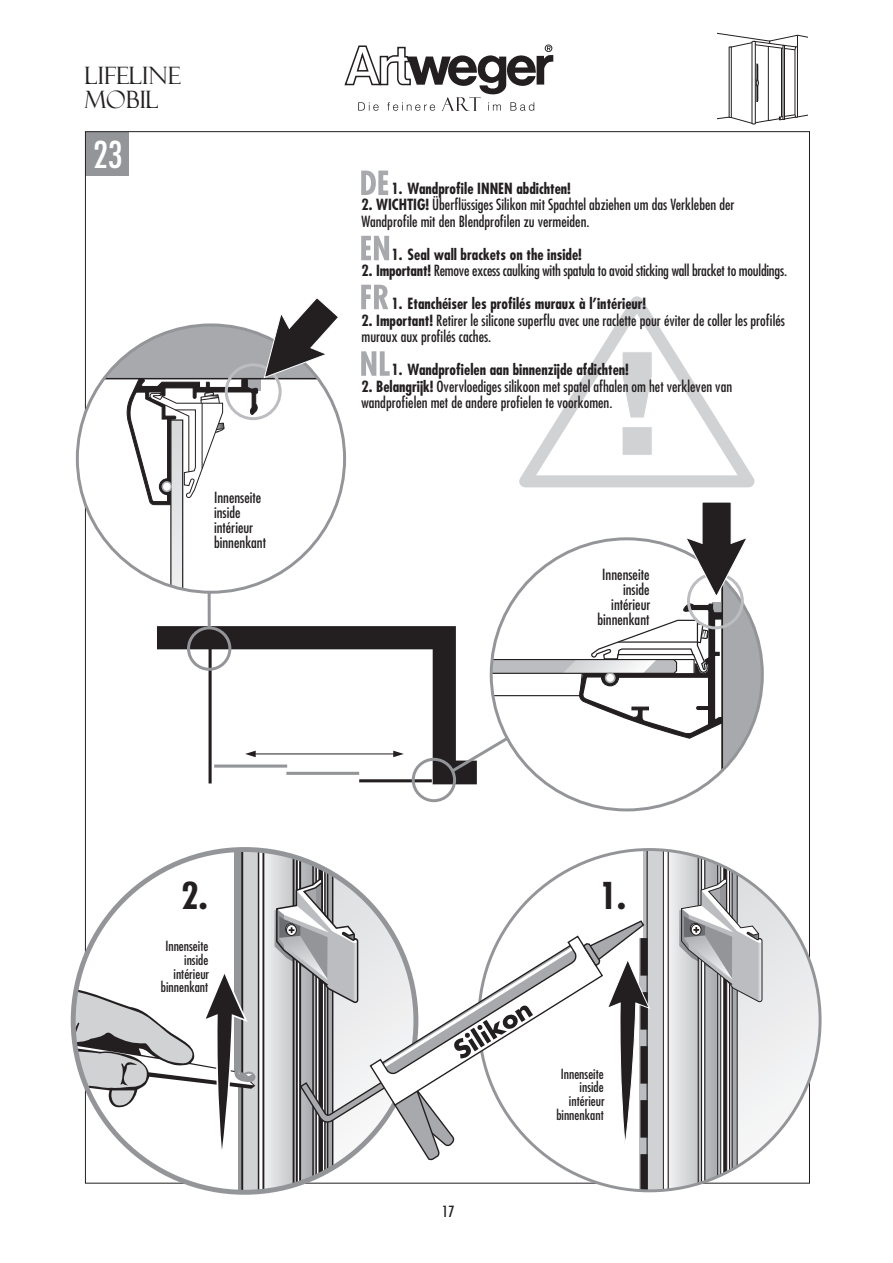
<style>
.page{position:relative;width:893px;height:1263px;background:#fff}
.page>*{position:absolute;margin:0;border:0;box-sizing:border-box;transform-origin:0 0}
.t1{font:700 condensed 36px "Futura Std";color:#231f20}
.t2{font:condensed 36px "Futura Std";color:#fff}
.t3{font:24px/24px "Felix Titling";color:#231f20}
.t4{font:condensed 15px/15px "Futura Std";color:#231f20}
.t5{font:700 condensed 15px "Futura Std";color:#231f20}
.t6{font:condensed 13.65px/13.6px "Futura Std";color:#231f20;text-align:right}
.s1{font-weight:700}
</style>
<div class="page">
<svg style="left:157px;top:626px;width:292px;height:158px"></svg>
<hr style="left:286px;top:772px;width:73px;height:3px;background:#939598">
<hr style="left:359px;top:779px;width:73px;height:3px;background:#231f20">
<svg style="left:393px;top:751px;width:11px;height:6px"></svg>
<svg style="left:245px;top:751px;width:11px;height:6px"></svg>
<hr style="left:253px;top:754px;width:143px;height:1px;background:#231f20">
<hr style="left:209px;top:649px;width:3px;height:134px;background:#231f20">
<div style="left:85px;top:132px;width:44px;height:44px;background:#939598"></div>
<svg style="left:73px;top:849px;width:747px;height:343px"></svg>
<svg style="left:344px;top:44px;width:209px;height:67px"></svg>
<svg style="left:718px;top:33px;width:90px;height:91px"></svg>
<svg style="left:519px;top:296px;width:236px;height:192px"></svg>
<svg style="left:525px;top:302px;width:223px;height:179px"></svg>
<svg style="left:207px;top:594px;width:4px;height:32px"></svg>
<div style="left:187px;top:626px;width:44px;height:45px;border:3px solid #939598;border-radius:50%"></div>
<svg style="left:77px;top:297px;width:268px;height:295px"></svg>
<svg style="left:449px;top:502px;width:313px;height:308px"></svg>
<div style="left:412px;top:758px;width:44px;height:44px;border:3px solid #939598;border-radius:50%"></div>
<svg style="left:361px;top:285px;width:27px;height:24px"></svg>
<svg style="left:361px;top:170px;width:27px;height:25px"></svg>
<svg style="left:361px;top:236px;width:28px;height:24px"></svg>
<svg style="left:361px;top:351px;width:29px;height:25px"></svg>
<h2 class="t3" style="left:85px;top:64px;width:97px">LIFELINE mobil</h2>
<h1 class="t2" style="left:93px;top:133px;width:31px">23</h1>
<p class="t4" style="left:214px;top:490px;width:54px">Innenseite inside intérieur binnenkant</p>
<p class="t5" style="left:391px;top:179px;width:181px">1. Wandprofile INNEN abdichten!</p>
<p class="t4" style="left:361px;top:197px;width:375px;line-height:16.5px"><span class="s1">2. WICHTIG!</span> Überflüssiges Silikon mit Spachtel abziehen um das Verkleben der<br>Wandprofile mit den Blendprofilen zu vermeiden.</p>
<p class="t5" style="left:391px;top:245px;width:192px">1. Seal wall brackets on the inside!</p>
<p class="t4" style="left:361px;top:263px;width:427px"><span class="s1">2. Important!</span> Remove excess caulking with spatula to avoid sticking wall bracket to mouldings.</p>
<p class="t5" style="left:391px;top:295px;width:256px">1. Etanchéiser les profilés muraux à l’intérieur!</p>
<p class="t4" style="left:361px;top:312px;width:425px;line-height:16.5px"><span class="s1">2. Important!</span> Retirer le silicone superflu avec une raclette pour éviter de coller les profilés muraux aux profilés caches.</p>
<p class="t5" style="left:391px;top:361px;width:239px">1. Wandprofielen aan binnenzijde afdichten!</p>
<p class="t4" style="left:361px;top:378px;width:372px;line-height:16.5px"><span class="s1">2. Belangrijk!</span> Overvloediges silikoon met spatel afhalen om het verkleven van wandprofielen met de andere profielen te voorkomen.</p>
<p class="t4" style="left:597px;top:566px;width:55px;text-align:right">Innenseite inside intérieur binnenkant</p>
<h1 class="t1" style="left:181px;top:874px;width:28px">2.</h1>
<h1 class="t1" style="left:600px;top:874px;width:28px">1.</h1>
<p class="t6" style="left:161px;top:939px;width:50px">Innenseite inside intérieur binnenkant</p>
<p class="t4" style="left:442px;top:1204px;width:14px">17</p>
<p class="t6" style="left:556px;top:1067px;width:50px">Innenseite inside intérieur binnenkant</p>
</div>
